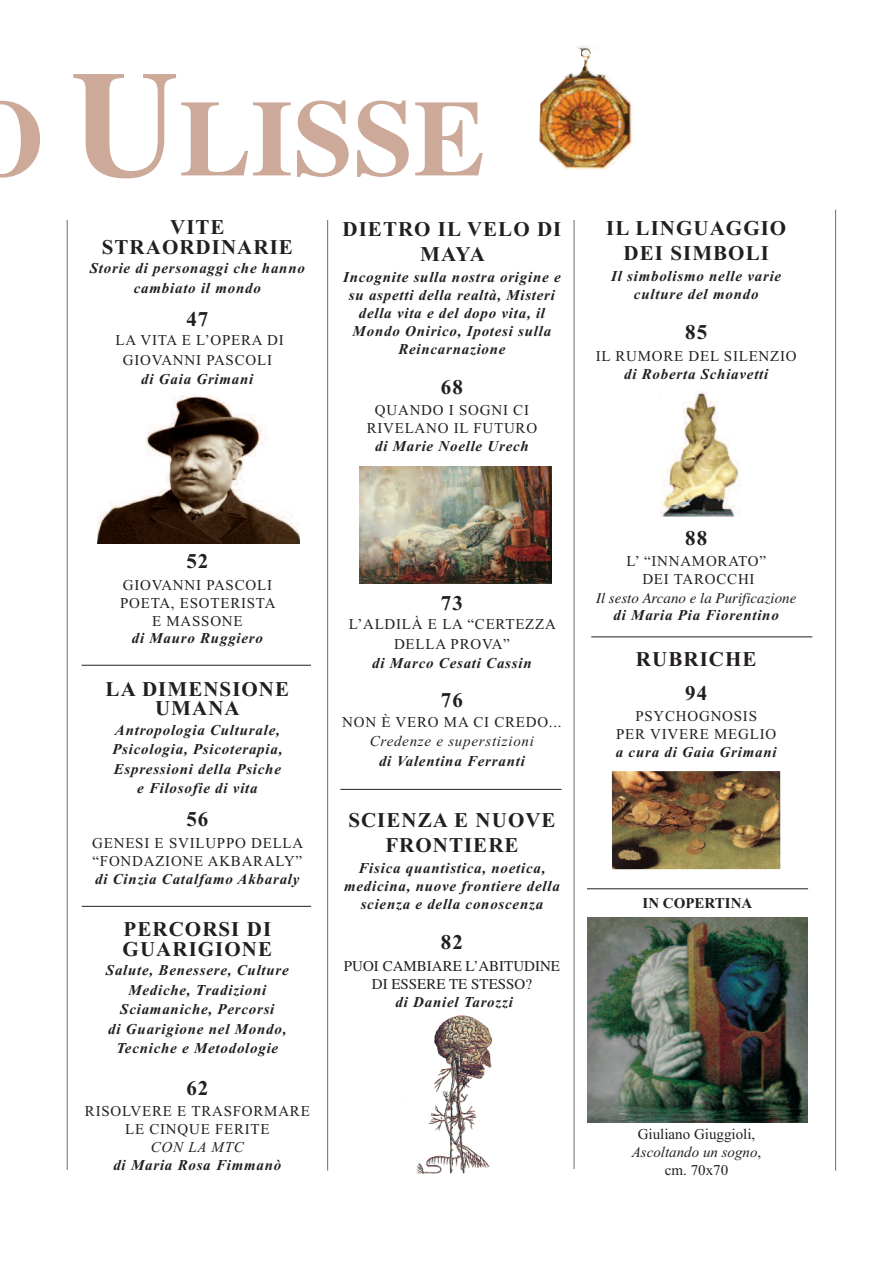
<style>
.page{position:relative;width:893px;height:1263px;background:#fff}
.page>*{position:absolute;margin:0;border:0;box-sizing:border-box;transform-origin:0 0}
.t1{font:700 108px "Times";color:#cda99a}
.t2{font:700 21px/25.2px "Times New Roman";letter-spacing:.05em;color:#231f20;text-align:center}
.t3{font:italic 700 15px/19.5px "Times New Roman";letter-spacing:.05em;color:#231f20;text-align:center}
.t4{font:15px/18px "Times New Roman";letter-spacing:.05em;color:#231f20;text-align:center}
.t5{font:15px/18px "Times New Roman";color:#231f20;text-align:center}
.t6{font:15px/18px "Times";color:#231f20;text-align:center}
.t7{font:italic 15px "Times New Roman";letter-spacing:.05em;color:#231f20}
.t8{font:italic 15px "Times";color:#231f20}
.t9{font:700 15px "Times New Roman";color:#231f20}
.s1{font-size:150px}
.s2{font-style:italic}
</style>
<div class="page">
<hr style="left:835px;top:210px;width:1px;height:960px;background:#6c6d70">
<img style="left:539px;top:45px;width:93px;height:125px">
<div style="left:582px;top:50px;width:8px;height:6px;background:#f3f3f0;border-radius:50%"></div>
<hr style="left:67px;top:209px;width:1px;height:961px;background:#6c6d70">
<hr style="left:327px;top:218px;width:1px;height:952px;background:#6c6d70">
<hr style="left:574px;top:218px;width:1px;height:951px;background:#6c6d70">
<hr style="left:587px;top:888px;width:221px;height:1px;background:#231f20">
<hr style="left:340px;top:789px;width:221px;height:1px;background:#231f20">
<hr style="left:591px;top:636px;width:221px;height:1px;background:#231f20">
<img style="left:588px;top:917px;width:220px;height:205px">
<img style="left:97px;top:396px;width:203px;height:147px">
<img style="left:359px;top:466px;width:193px;height:117px">
<img style="left:406px;top:1015px;width:87px;height:159px">
<img style="left:612px;top:771px;width:168px;height:98px">
<img style="left:661px;top:391px;width:80px;height:126px">
<hr style="left:82px;top:906px;width:229px;height:1px;background:#231f20">
<hr style="left:82px;top:665px;width:229px;height:1px;background:#231f20">
<h1 class="t1" style="left:-40px;top:75px;width:527px">O <span class="s1">U</span>LISSE</h1>
<h2 class="t2" style="left:102px;top:217px;width:193px;line-height:19.5px">VITE<br>STRAORDINARIE</h2>
<p class="t3" style="left:90px;top:258px;width:217px">Storie di personaggi che hanno cambiato il mondo</p>
<h2 class="t2" style="left:186px;top:306px;width:24px">47</h2>
<p class="t4" style="left:116px;top:330px;width:170px;line-height:19.5px">LA VITA E L’OPERA DI<br>GIOVANNI PASCOLI</p>
<p class="t3" style="left:141px;top:369px;width:114px">di Gaia Grimani</p>
<h2 class="t2" style="left:342px;top:216px;width:220px">DIETRO IL VELO DI<br>MAYA</h2>
<p class="t3" style="left:343px;top:268px;width:219px;line-height:18px">Incognite sulla nostra origine e su aspetti della realtà, Misteri della vita e del dopo vita, il<br>Mondo Onirico, Ipotesi sulla<br>Reincarnazione</p>
<h2 class="t2" style="left:441px;top:374px;width:24px">68</h2>
<p class="t4" style="left:367px;top:401px;width:172px">QUANDO I SOGNI CI<br>RIVELANO IL FUTURO</p>
<p class="t3" style="left:375px;top:436px;width:155px">di Marie Noelle Urech</p>
<h2 class="t2" style="left:186px;top:548px;width:24px">52</h2>
<p class="t4" style="left:120px;top:575px;width:157px">GIOVANNI PASCOLI<br>POETA, ESOTERISTA<br>E MASSONE</p>
<p class="t3" style="left:132px;top:628px;width:133px">di Mauro Ruggiero</p>
<h2 class="t2" style="left:106px;top:679px;width:185px;line-height:19.5px">LA DIMENSIONE<br>UMANA</h2>
<p class="t3" style="left:112px;top:720px;width:172px">Antropologia Culturale,<br>Psicologia, Psicoterapia,<br>Espressioni della Psiche e Filosofie di vita</p>
<h2 class="t2" style="left:186px;top:806px;width:24px">56</h2>
<p class="t4" style="left:92px;top:834px;width:213px;text-align:left">GENESI E SVILUPPO DELLA “FONDAZIONE AKBARALY”</p>
<p class="t3" style="left:95px;top:869px;width:206px">di Cinzia Catalfamo Akbaraly</p>
<h2 class="t2" style="left:123px;top:919px;width:151px;line-height:19.5px;text-align:left">PERCORSI DI<br>GUARIGIONE</h2>
<p class="t3" style="left:106px;top:960px;width:184px">Salute, Benessere, Culture<br>Mediche, Tradizioni<br>Sciamaniche, Percorsi<br>di Guarigione nel Mondo,<br>Tecniche e Metodologie</p>
<h2 class="t2" style="left:186px;top:1075px;width:24px">62</h2>
<p class="t4" style="left:85px;top:1102px;width:226px">RISOLVERE E TRASFORMARE<br>LE CINQUE FERITE</p>
<p class="t7" style="left:151px;top:1138px;width:95px">CON LA MTC</p>
<p class="t3" style="left:113px;top:1155px;width:169px">di Maria Rosa Fimmanò</p>
<h2 class="t2" style="left:441px;top:590px;width:24px">73</h2>
<p class="t4" style="left:349px;top:614px;width:209px;line-height:19.5px">L’ALDILÀ E LA “CERTEZZA<br>DELLA PROVA”</p>
<p class="t3" style="left:372px;top:653px;width:161px">di Marco Cesati Cassin</p>
<h2 class="t2" style="left:441px;top:687px;width:24px">76</h2>
<p class="t4" style="left:342px;top:712px;width:221px">NON È VERO MA CI CREDO...</p>
<p class="t7" style="left:370px;top:732px;width:166px">Credenze e superstizioni</p>
<p class="t3" style="left:379px;top:751px;width:147px">di Valentina Ferranti</p>
<h2 class="t2" style="left:348px;top:807px;width:209px">SCIENZA E NUOVE<br>FRONTIERE</h2>
<p class="t3" style="left:344px;top:859px;width:217px;line-height:18px">Fisica quantistica, noetica, medicina, nuove frontiere della scienza e della conoscenza</p>
<h2 class="t2" style="left:441px;top:929px;width:24px">82</h2>
<p class="t6" style="left:344px;top:957px;width:218px">PUOI CAMBIARE L’ABITUDINE<br>DI ESSERE TE STESSO?</p>
<p class="t3" style="left:396px;top:992px;width:119px">di Daniel Tarozzi</p>
<h2 class="t2" style="left:606px;top:215px;width:182px">IL LINGUAGGIO<br>DEI SIMBOLI</h2>
<p class="t3" style="left:611px;top:267px;width:172px;line-height:18px">Il simbolismo nelle varie culture del mondo</p>
<h2 class="t2" style="left:685px;top:320px;width:24px">85</h2>
<p class="t4" style="left:596px;top:347px;width:202px">IL RUMORE DEL SILENZIO</p>
<p class="t3" style="left:624px;top:364px;width:146px">di Roberta Schiavetti</p>
<h2 class="t2" style="left:685px;top:525px;width:24px">88</h2>
<p class="t4" style="left:626px;top:552px;width:141px">L’ “INNAMORATO”<br>DEI TAROCCHI</p>
<p class="t8" style="left:596px;top:589px;width:202px">Il sesto Arcano e la Purificazione</p>
<p class="t3" style="left:614px;top:605px;width:167px">di Maria Pia Fiorentino</p>
<h2 class="t2" style="left:636px;top:642px;width:122px;line-height:33.8px">RUBRICHE<br>94</h2>
<p class="t4" style="left:616px;top:707px;width:162px">PSYCHOGNOSIS<br>PER VIVERE MEGLIO</p>
<p class="t3" style="left:616px;top:742px;width:162px">a cura di Gaia Grimani</p>
<p class="t9" style="left:642px;top:893px;width:111px">IN COPERTINA</p>
<p class="t5" style="left:632px;top:1125px;width:131px">Giuliano Giuggioli,<br><span class="s2">Ascoltando un sogno</span>, cm. 70x70</p>
</div>
